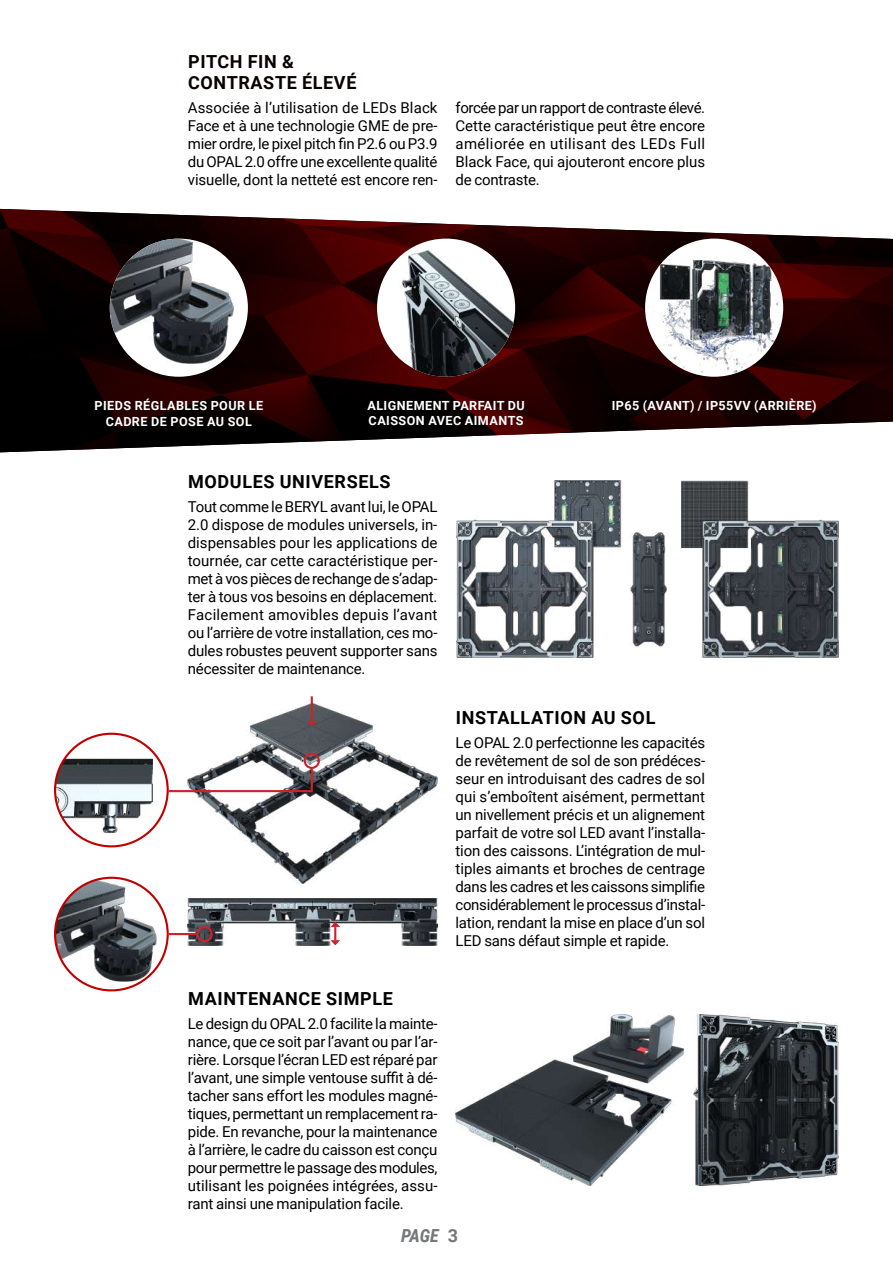
<style>
.page{position:relative;width:893px;height:1263px;background:#fff}
.page>*{position:absolute;margin:0;border:0;box-sizing:border-box;transform-origin:0 0}
.t1{font:700 18px "Roboto";letter-spacing:.035em;color:#000}
.t2{font:700 18px/21.6px "Roboto";letter-spacing:.035em;color:#0a0000}
.t3{font:italic 700 18px "Roboto Condensed";color:#767778}
.t4{font:15px/18px "Roboto";letter-spacing:-.01em;color:#000;text-align:justify}
.t5{font:700 12.6px/15.1px "Roboto";letter-spacing:.035em;color:#fff;text-align:center}
.s1{font-family:"Roboto";font-style:normal;color:#787677}
</style>
<div class="page">
<img style="left:455px;top:1015px;width:228px;height:170px">
<img style="left:694px;top:1015px;width:145px;height:170px">
<img style="left:456px;top:480px;width:383px;height:177px">
<img style="left:0;top:209px;width:893px;height:243px">
<div style="left:110px;top:239px;width:138px;height:138px;background:#fff;border-radius:50%"></div>
<img style="left:110px;top:239px;width:124px;height:125px">
<div style="left:645px;top:239px;width:138px;height:138px;background:#fff;border-radius:50%"></div>
<img style="left:648px;top:260px;width:135px;height:112px">
<img style="left:377px;top:239px;width:138px;height:138px;border-radius:69px">
<img style="left:195px;top:703px;width:242px;height:180px">
<img style="left:188px;top:898px;width:249px;height:47px">
<img style="left:55px;top:759px;width:98px;height:87px">
<img style="left:55px;top:878px;width:102px;height:104px">
<div style="left:54px;top:877px;width:115px;height:114px;border:2px solid #c00000;border-radius:50%"></div>
<svg style="left:166px;top:766px;width:148px;height:27px"></svg>
<div style="left:304px;top:753px;width:16px;height:16px;border:2px solid #cd2229;border-radius:50%"></div>
<div style="left:196px;top:926px;width:17px;height:16px;border:2px solid #cd2229;border-radius:50%"></div>
<hr style="left:168px;top:933px;width:30px;height:2px;background:#cd2229">
<svg style="left:330px;top:922px;width:10px;height:23px"></svg>
<hr style="left:311px;top:696px;width:2px;height:25px;background:#cd2229">
<svg style="left:307px;top:721px;width:10px;height:5px"></svg>
<p class="t2" style="left:188px;top:50px;width:170px">PITCH FIN &amp;<br>CONTRASTE ÉLEVÉ</p>
<p class="t4" style="left:188px;top:98px;width:251px">Associée à l’utilisation de LEDs Black Face et à une technologie GME de pre&shy;mier ordre, le pixel pitch fin P2.6 ou P3.9 du OPAL 2.0 offre une excellente qualité visuelle, dont la netteté est encore ren-</p>
<p class="t4" style="left:455px;top:98px;width:251px">forcée par un rapport de contraste élevé.<br>Cette caractéristique peut être encore améliorée en utilisant des LEDs Full Black Face, qui ajouteront encore plus de contraste.</p>
<p class="t5" style="left:94px;top:398px;width:170px">PIEDS RÉGLABLES POUR LE<br>CADRE DE POSE AU SOL</p>
<p class="t5" style="left:367px;top:398px;width:159px">ALIGNEMENT PARFAIT DU</p>
<p class="t5" style="left:612px;top:398px;width:206px">IP65 (AVANT) / IP55VV (ARRIÈRE)</p>
<p class="t5" style="left:369px;top:413px;width:156px">CAISSON AVEC AIMANTS</p>
<p class="t1" style="left:188px;top:469px;width:204px">MODULES UNIVERSELS</p>
<p class="t4" style="left:188px;top:497px;width:251px">Tout comme le BERYL avant lui, le OPAL 2.0 dispose de modules universels, in&shy;dispensables pour les applications de tournée, car cette caractéristique per&shy;met à vos pièces de rechange de s’adap&shy;ter à tous vos besoins en déplacement.<br>Facilement amovibles depuis l’avant ou l’arrière de votre installation, ces mo&shy;dules robustes peuvent supporter sans nécessiter de maintenance.</p>
<p class="t1" style="left:188px;top:986px;width:206px">MAINTENANCE SIMPLE</p>
<p class="t4" style="left:188px;top:1014px;width:251px">Le design du OPAL 2.0 facilite la mainte&shy;nance, que ce soit par l’avant ou par l’ar&shy;rière. Lorsque l’écran LED est réparé par l’avant, une simple ventouse suffit à dé&shy;tacher sans effort les modules magné&shy;tiques, permettant un remplacement ra&shy;pide. En revanche, pour la maintenance à l’arrière, le cadre du caisson est conçu pour permettre le passage des modules, utilisant les poignées intégrées, assu&shy;rant ainsi une manipulation facile.</p>
<p class="t1" style="left:456px;top:705px;width:201px">INSTALLATION AU SOL</p>
<p class="t4" style="left:455px;top:733px;width:251px">Le OPAL 2.0 perfectionne les capacités de revêtement de sol de son prédéces&shy;seur en introduisant des cadres de sol qui s’emboîtent aisément, permettant un nivellement précis et un alignement parfait de votre sol LED avant l’installa&shy;tion des caissons. L’intégration de mul&shy;tiples aimants et broches de centrage dans les cadres et les caissons simplifie considérablement le processus d’instal&shy;lation, rendant la mise en place d’un sol LED sans défaut simple et rapide.</p>
<p class="t3" style="left:401px;top:1223px;width:59px">PAGE <span class="s1">3</span></p>
</div>
